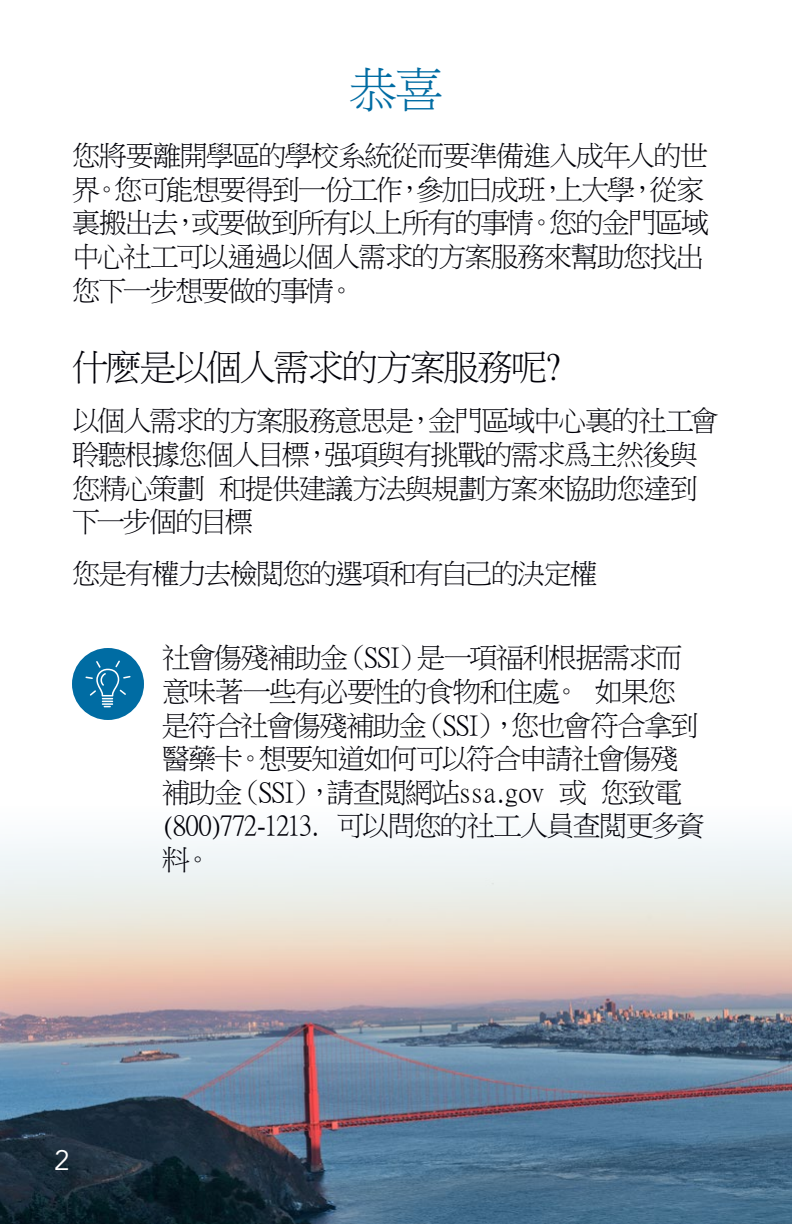
<style>
.page{position:relative;width:792px;height:1224px;background:#fff}
.page>*{position:absolute;margin:0;border:0;box-sizing:border-box;transform-origin:0 0}
.t1{font:48px "Ming Li U";color:#006ca3}
.t2{font:36px "Ming Li U";letter-spacing:-.06em;color:#000008}
.t3{font:28px/33.6px "Ming Li U";letter-spacing:-.06em;color:#000008}
.t4{font:28px "Avenir";color:#fff}
</style>
<div class="page">
<img style="left:0;top:836px;width:792px;height:388px">
<div style="left:72px;top:648px;width:72px;height:72px;background:#006ca3;border-radius:50%"></div>
<svg style="left:85px;top:661px;width:46px;height:46px"></svg>
<h1 class="t1" style="left:349px;top:65px;width:95px">恭喜</h1>
<p class="t3" style="left:72px;top:139px;width:639px">您將要離開學區的學校系統從而要準備進入成年人的世界。您可能想要得到一份工作，參加日成班，上大學，從家裏搬出去，或要做到所有以上所有的事情。您的金門區域中心社工可以通過以個人需求的方案服務來幫助您找出您下一步想要做的事情。</p>
<p class="t2" style="left:72px;top:349px;width:492px">什麽是以個人需求的方案服務呢?</p>
<p class="t3" style="left:72px;top:404px;width:648px">以個人需求的方案服務意思是，金門區域中心裏的社工會聆聽根據您個人目標，强項與有挑戰的需求爲主然後與您精心策劃 和提供建議方法與規劃方案來協助您達到下一步個的目標</p>
<p class="t3" style="left:72px;top:557px;width:527px">您是有權力去檢閲您的選項和有自己的決定權</p>
<p class="t3" style="left:162px;top:641px;width:544px">社會傷殘補助金（SSI）是一項福利根据需求而意味著一些有必要性的食物和住處。 如果您是符合社會傷殘補助金（SSI），您也會符合拿到醫藥卡。想要知道如何可以符合申請社會傷殘補助金（SSI），請查閲網站ssa.gov 或 您致電(800)772-1213. 可以問您的社工人員查閲更多資料。</p>
<p class="t4" style="left:54px;top:1144px;width:17px">2</p>
</div>
